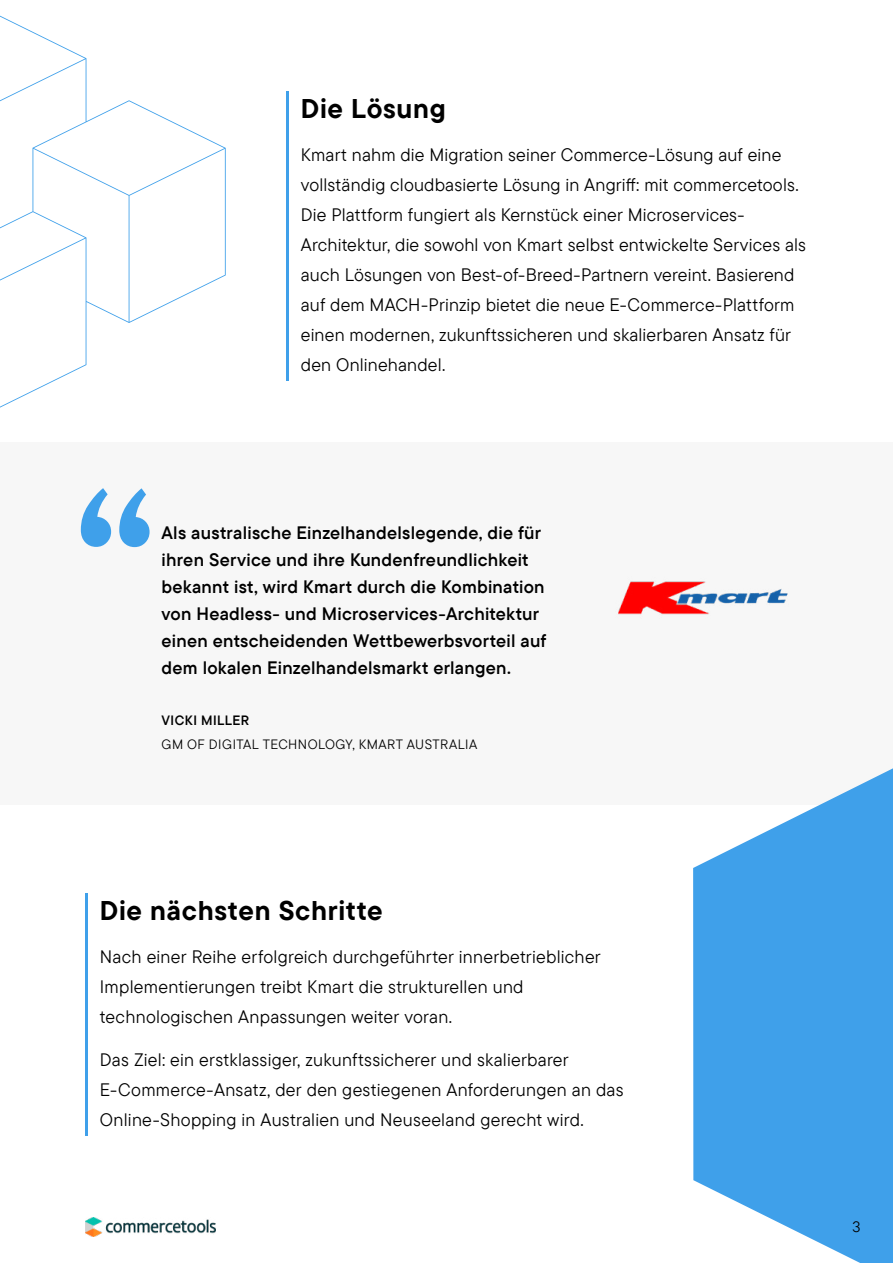
<style>
.page{position:relative;width:893px;height:1263px;background:#fff}
.page>*{position:absolute;margin:0;border:0;box-sizing:border-box;transform-origin:0 0}
.t1{font:216px "TT Commons Pro Db";color:#3fa0ea}
.t2{font:700 27px "TT Commons Pro";letter-spacing:.025em;color:#000}
.t3{font:18px/30px "TT Commons Pro";letter-spacing:.01em;color:#000}
.t4{font:18px/27px "TT Commons Pro Db";letter-spacing:.015em;color:#000}
.t5{font:15px "TT Commons Pro";color:#000}
.t6{font:13.5px "TT Commons Pro";letter-spacing:.035em;color:#000}
.t7{font:13.5px "TT Commons Pro Db";letter-spacing:.035em;color:#000}
</style>
<div class="page">
<img style="left:85px;top:1218px;width:130px;height:19px">
<hr style="left:85px;top:893px;width:2px;height:242px;background:#3fa0ea">
<hr style="left:286px;top:91px;width:2px;height:290px;background:#3fa0ea">
<svg style="left:0;top:16px;width:226px;height:392px"></svg>
<div style="left:0;top:442px;width:893px;height:362px;background:#f7f7f7"></div>
<img style="left:618px;top:581px;width:170px;height:34px">
<svg style="left:693px;top:768px;width:200px;height:495px;fill:#3fa0ea"></svg>
<h2 class="t2" style="left:301px;top:88px;width:146px">Die Lösung</h2>
<p class="t3" style="left:301px;top:139px;width:507px">Kmart nahm die Migration seiner Commerce-Lösung auf eine vollständig cloudbasierte Lösung in Angriff: mit commercetools.<br>Die Plattform fungiert als Kernstück einer Microservices-Architektur, die sowohl von Kmart selbst entwickelte Services als auch Lösungen von Best-of-Breed-Partnern vereint. Basierend auf dem MACH-Prinzip bietet die neue E-Commerce-Plattform einen modernen, zukunftssicheren und skalierbaren Ansatz für den Onlinehandel.</p>
<h1 class="t1" style="left:73px;top:407px;width:86px">“</h1>
<p class="t4" style="left:162px;top:519px;width:386px">Als australische Einzelhandelslegende, die für ihren Service und ihre Kundenfreundlichkeit bekannt ist, wird Kmart durch die Kombination von Headless- und Microservices-Architektur einen entscheidenden Wettbewerbsvorteil auf dem lokalen Einzelhandelsmarkt erlangen.</p>
<p class="t7" style="left:162px;top:711px;width:89px">VICKI MILLER</p>
<p class="t6" style="left:162px;top:735px;width:317px">GM OF DIGITAL TECHNOLOGY, KMART AUSTRALIA</p>
<h2 class="t2" style="left:100px;top:890px;width:284px">Die nächsten Schritte</h2>
<p class="t3" style="left:100px;top:942px;width:502px">Nach einer Reihe erfolgreich durchgeführter innerbetrieblicher<br>Implementierungen treibt Kmart die strukturellen und technologischen Anpassungen weiter voran.</p>
<p class="t3" style="left:100px;top:1045px;width:525px">Das Ziel: ein erstklassiger, zukunftssicherer und skalierbarer<br>E-Commerce-Ansatz, der den gestiegenen Anforderungen an das<br>Online-Shopping in Australien und Neuseeland gerecht wird.</p>
<p class="t5" style="left:852px;top:1216px;width:9px">3</p>
</div>
